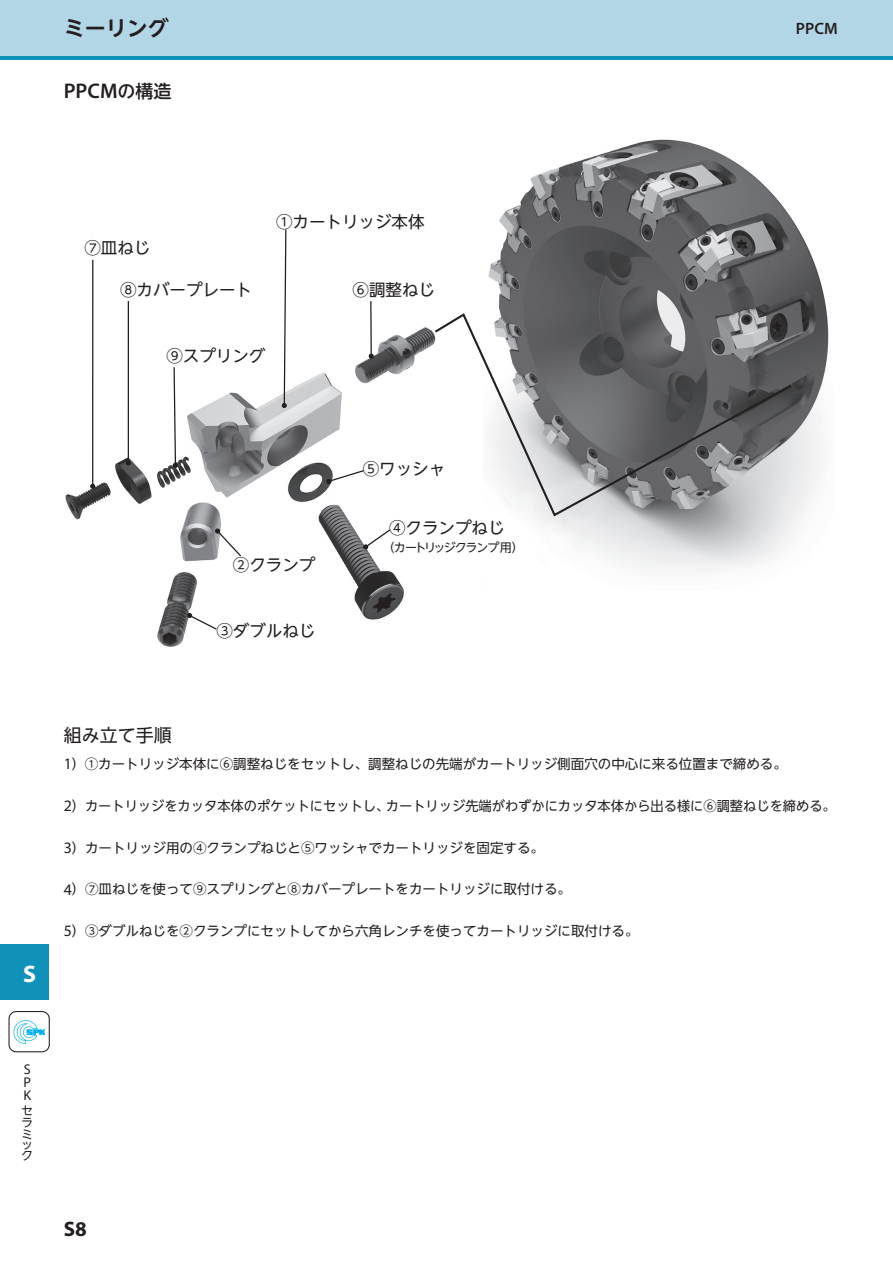
<style>
.page{position:relative;width:893px;height:1263px;background:#fff}
.page>*{position:absolute;margin:0;border:0;box-sizing:border-box;transform-origin:0 0}
.t1{font:700 24px "Myriad Pro";color:#fff}
.t2{font:600 21.3px "Myriad Pro";color:#231f20}
.t3{font:700 21px "UD Shin Go NT Pro De";color:#231f20}
.t4{font:700 21px "Myriad Pro";color:#231f20}
.t5{font:700 19.5px "Myriad Pro";color:#fff}
.t6{font:18px "UD Shin Go NT Pro";color:#231f20}
.t7{font:16.5px "UD Shin Go NT Pro";color:#231f20}
.t8{font:600 16.5px "Myriad Pro";color:#231f20}
.t9{font:14.1px "Myriad Pro";color:#231f20}
.t10{font:13.5px "UD Shin Go NT Pro";color:#231f20}
.t11{font:12px "UD Shin Go NT Pro";letter-spacing:-.105em;color:#231f20}
.s1{font-family:"UD Shin Go NT Pro";font-weight:500;font-size:18px}
.s2{font-family:"Myriad Pro";font-size:15.9px}
</style>
<div class="page">
<div style="left:0;top:0;width:893px;height:60px;background:linear-gradient(to right,#1092b8,#1092b8)"></div>
<div style="left:0;top:0;width:893px;height:55px;background:#b3d6e7"></div>
<div style="left:0;top:944px;width:49px;height:55px;background:#1092b8"></div>
<div style="left:9px;top:1011px;width:41px;height:41px;border:1px solid #231f20;border-radius:7px"></div>
<img style="left:13px;top:1020px;width:32px;height:24px">
<img style="left:488px;top:139px;width:341px;height:434px">
<img style="left:65px;top:276px;width:367px;height:371px">
<hr style="left:128px;top:301px;width:1px;height:162px;background:#231f20">
<svg style="left:126px;top:460px;width:5px;height:5px"></svg>
<svg style="left:173px;top:366px;width:5px;height:102px"></svg>
<svg style="left:282px;top:229px;width:5px;height:179px"></svg>
<hr style="left:370px;top:301px;width:2px;height:55px;background:#231f20">
<svg style="left:369px;top:354px;width:5px;height:5px"></svg>
<svg style="left:326px;top:469px;width:39px;height:15px"></svg>
<svg style="left:363px;top:528px;width:29px;height:21px"></svg>
<svg style="left:215px;top:528px;width:27px;height:30px"></svg>
<svg style="left:187px;top:613px;width:31px;height:18px"></svg>
<hr style="left:92px;top:260px;width:1px;height:226px;background:#231f20">
<svg style="left:90px;top:483px;width:6px;height:6px"></svg>
<svg style="left:432px;top:312px;width:362px;height:206px"></svg>
<h3 class="t3" style="left:64px;top:11px;width:106px">ミーリング</h3>
<p class="t8" style="left:796px;top:18px;width:43px">PPCM</p>
<h2 class="t2" style="left:64px;top:78px;width:109px">PPCM<span class="s1">の構造</span></h2>
<p class="t7" style="left:84px;top:235px;width:68px">⑦皿ねじ</p>
<p class="t7" style="left:120px;top:276px;width:133px">⑧カバープレート</p>
<p class="t7" style="left:276px;top:208px;width:150px">①カートリッジ本体</p>
<p class="t7" style="left:352px;top:276px;width:84px">⑥調整ねじ</p>
<p class="t7" style="left:166px;top:343px;width:100px">⑨スプリング</p>
<p class="t7" style="left:233px;top:551px;width:84px">②クランプ</p>
<p class="t7" style="left:216px;top:617px;width:100px">③ダブルねじ</p>
<p class="t7" style="left:363px;top:455px;width:84px">⑤ワッシャ</p>
<p class="t7" style="left:389px;top:515px;width:117px">④クランプねじ</p>
<p class="t11" style="left:383px;top:538px;width:143px">（カートリッジクランプ用）</p>
<h3 class="t5" style="left:18px;top:959px;width:15px">O</h3>
<h1 class="t1" style="left:23px;top:958px;width:14px">S</h1>
<h3 class="t6" style="left:64px;top:720px;width:109px">組み立て手順</h3>
<p class="t10" style="left:64px;top:753px;width:725px"><span class="s2">1</span>）①カートリッジ本体に⑥調整ねじをセットし、調整ねじの先端がカートリッジ側面穴の中心に来る位置まで締める。</p>
<p class="t10" style="left:64px;top:795px;width:773px"><span class="s2">2</span>）カートリッジをカッタ本体のポケットにセットし、カートリッジ先端がわずかにカッタ本体から出る様に⑥調整ねじを締める。</p>
<p class="t10" style="left:64px;top:837px;width:482px"><span class="s2">3</span>）カートリッジ用の④クランプねじと⑤ワッシャでカートリッジを固定する。</p>
<p class="t10" style="left:64px;top:878px;width:509px"><span class="s2">4</span>）⑦皿ねじを使って⑨スプリングと⑧カバープレートをカートリッジに取付ける。</p>
<p class="t10" style="left:64px;top:920px;width:576px"><span class="s2">5</span>）③ダブルねじを②クランプにセットしてから六角レンチを使ってカートリッジに取付ける。</p>
<p class="t9" style="left:24px;top:1061px;width:8px">S</p>
<p class="t9" style="left:23px;top:1074px;width:9px">P</p>
<p class="t9" style="left:23px;top:1087px;width:9px">K</p>
<p class="t11" style="left:21px;top:1101px;width:13px">セ</p>
<p class="t11" style="left:21px;top:1113px;width:13px">ラ</p>
<p class="t11" style="left:21px;top:1124px;width:13px">ミ</p>
<p class="t11" style="left:21px;top:1135px;width:13px">ッ</p>
<p class="t11" style="left:21px;top:1146px;width:13px">ク</p>
<h3 class="t4" style="left:64px;top:1215px;width:24px">S8</h3>
</div>
